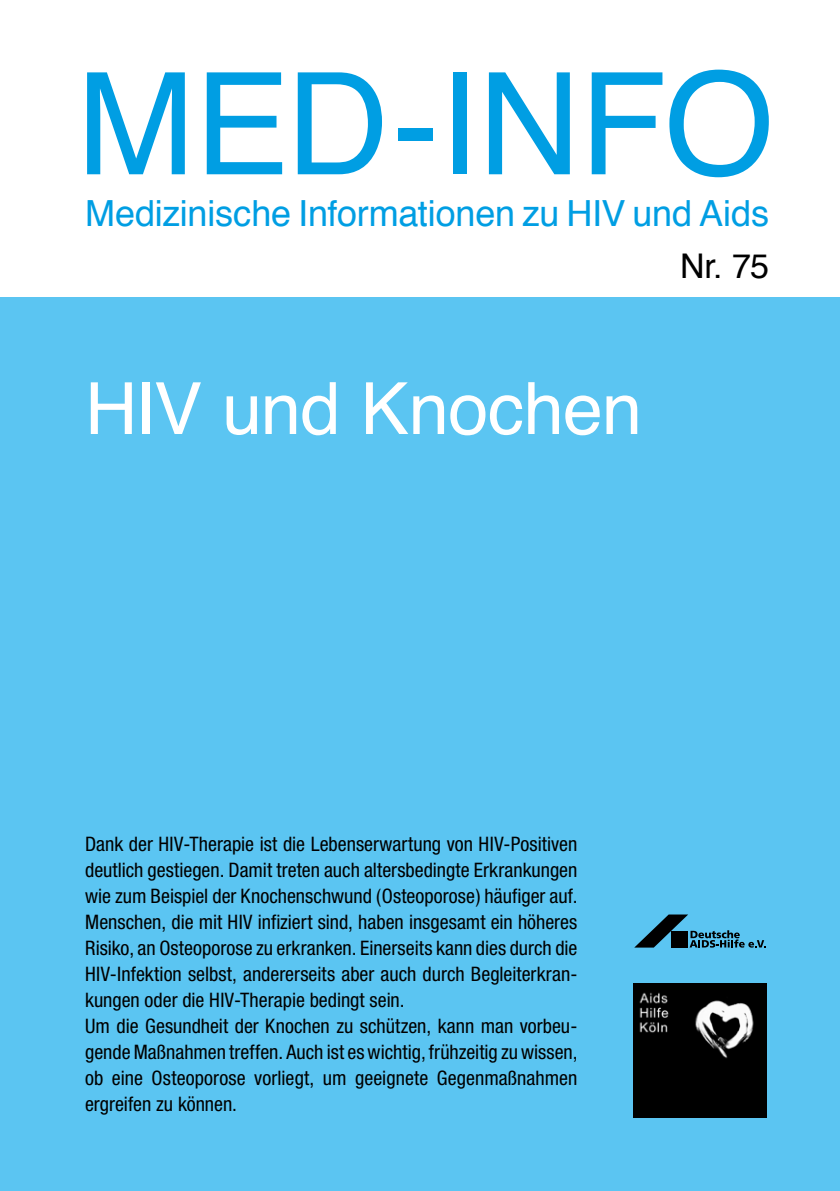
<style>
.page{position:relative;width:840px;height:1191px;background:#fff}
.page>*{position:absolute;margin:0;border:0;box-sizing:border-box;transform-origin:0 0}
.t1{font:142px "Helvetica";letter-spacing:-.01em;color:#009ee3}
.t2{font:72px "Helvetica";letter-spacing:-.01em;color:#fff}
.t3{font:36px "Helvetica";letter-spacing:-.005em;color:#009ee3}
.t4{font:34px "Helvetica";color:#000}
.t5{font:condensed 20px/26px "Helvetica Neue";color:#000}
</style>
<div class="page">
<div style="left:0;top:298px;width:839px;height:893px;background:#5bc5f2"></div>
<img style="left:633px;top:983px;width:132px;height:134px">
<svg style="left:635px;top:914px;width:130px;height:33px"></svg>
<h1 class="t1" style="left:77px;top:15px;width:699px">MED-INFO</h1>
<h3 class="t3" style="left:85px;top:186px;width:685px">Medizinische Informationen zu HIV und Aids</h3>
<h3 class="t4" style="left:679px;top:240px;width:90px">Nr. 75</h3>
<h2 class="t2" style="left:85px;top:353px;width:558px">HIV und Knochen</h2>
<p class="t5" style="left:85px;top:830px;width:493px">Dank der HIV-Therapie ist die Lebenserwartung von HIV-Positiven deutlich gestiegen. Damit treten auch altersbedingte Erkrankungen wie zum Beispiel der Knochenschwund (Osteoporose) häufiger auf.<br>Menschen, die mit HIV infiziert sind, haben insgesamt ein höheres Risiko, an Osteoporose zu erkranken. Einerseits kann dies durch die HIV-Infektion selbst, andererseits aber auch durch Begleiterkran&shy;kungen oder die HIV-Therapie bedingt sein.<br>Um die Gesundheit der Knochen zu schützen, kann man vorbeu&shy;gende Maßnahmen treffen. Auch ist es wichtig, frühzeitig zu wissen, ob eine Osteoporose vorliegt, um geeignete Gegenmaßnahmen ergreifen zu können.</p>
</div>
